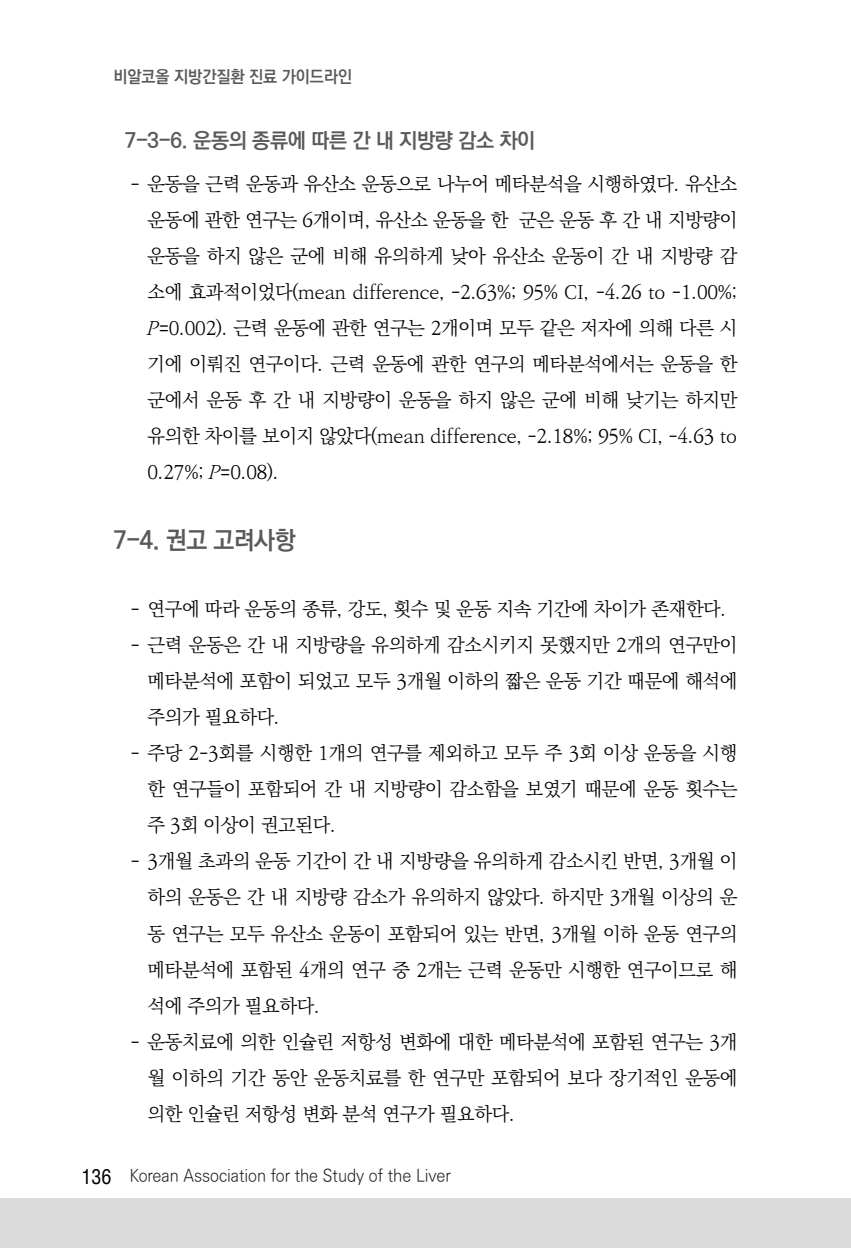
<style>
.page{position:relative;width:851px;height:1248px;background:#fff}
.page>*{position:absolute;margin:0;border:0;box-sizing:border-box;transform-origin:0 0}
.t1{font:700 25px "Ko Pub Dotum";letter-spacing:-.02em;color:#5a5a5a;scale:.96 1}
.t2{font:700 21px "Ko Pub Dotum";letter-spacing:-.02em;color:#5a5a5a}
.t3{font:300 19px/36px "Ko Pub Batang";letter-spacing:-.02em;color:#000;text-align:justify}
.t4{font:300 17px "Ko Pub Dotum";letter-spacing:-.005em;color:#202020;scale:.95 1}
.t5{font:700 17px "Ko Pub Dotum";letter-spacing:-.005em;color:#5a5a5a;scale:.95 1}
.s1{font-style:italic}
.s2{font-family:"Helvetica";font-weight:400;font-stretch:condensed;font-size:20px;color:#000}
</style>
<div class="page">
<hr style="left:850px;top:1198px;width:1px;height:49px;background:#dbdbdb">
<div style="left:0;top:1198px;width:850px;height:49px;background:#dbdbdb"></div>
<p class="t5" style="left:113px;top:68px;width:253px">비알코올 지방간질환 진료 가이드라인</p>
<p class="t2" style="left:125px;top:130px;width:412px">7-3-6. 운동의 종류에 따른 간 내 지방량 감소 차이</p>
<p class="t3" style="left:146px;top:167px;width:593px;text-indent:-15px">- 운동을 근력 운동과 유산소 운동으로 나누어 메타분석을 시행하였다. 유산소 운동에 관한 연구는 6개이며, 유산소 운동을 한 군은 운동 후 간 내 지방량이 운동을 하지 않은 군에 비해 유의하게 낮아 유산소 운동이 간 내 지방량 감 소에 효과적이었다(mean difference, -2.63%; 95% CI, -4.26 to -1.00%; <span class="s1">P</span>=0.002). 근력 운동에 관한 연구는 2개이며 모두 같은 저자에 의해 다른 시 기에 이뤄진 연구이다. 근력 운동에 관한 연구의 메타분석에서는 운동을 한 군에서 운동 후 간 내 지방량이 운동을 하지 않은 군에 비해 낮기는 하지만 유의한 차이를 보이지 않았다(mean difference, -2.18%; 95% CI, -4.63 to 0.27%; <span class="s1">P</span>=0.08).</p>
<h1 class="t1" style="left:113px;top:527px;width:191px">7-4. 권고 고려사항</h1>
<p class="t3" style="left:130px;top:592px;width:597px">- 연구에 따라 운동의 종류, 강도, 횟수 및 운동 지속 기간에 차이가 존재한다.</p>
<p class="t3" style="left:147px;top:628px;width:591px;text-indent:-17px">- 근력 운동은 간 내 지방량을 유의하게 감소시키지 못했지만 2개의 연구만이 메타분석에 포함이 되었고 모두 3개월 이하의 짧은 운동 기간 때문에 해석에 주의가 필요하다.</p>
<p class="t3" style="left:147px;top:736px;width:591px;text-indent:-17px">- 주당 2-3회를 시행한 1개의 연구를 제외하고 모두 주 3회 이상 운동을 시행 한 연구들이 포함되어 간 내 지방량이 감소함을 보였기 때문에 운동 횟수는 주 3회 이상이 권고된다.</p>
<p class="t3" style="left:147px;top:844px;width:591px;text-indent:-17px">- 3개월 초과의 운동 기간이 간 내 지방량을 유의하게 감소시킨 반면, 3개월 이 하의 운동은 간 내 지방량 감소가 유의하지 않았다. 하지만 3개월 이상의 운 동 연구는 모두 유산소 운동이 포함되어 있는 반면, 3개월 이하 운동 연구의 메타분석에 포함된 4개의 연구 중 2개는 근력 운동만 시행한 연구이므로 해 석에 주의가 필요하다.</p>
<p class="t3" style="left:147px;top:1024px;width:591px;text-indent:-17px">- 운동치료에 의한 인슐린 저항성 변화에 대한 메타분석에 포함된 연구는 3개 월 이하의 기간 동안 운동치료를 한 연구만 포함되어 보다 장기적인 운동에 의한 인슐린 저항성 변화 분석 연구가 필요하다.</p>
<p class="t4" style="left:81px;top:1166px;width:390px"><span class="s2">136</span> Korean Association for the Study of the Liver</p>
</div>
